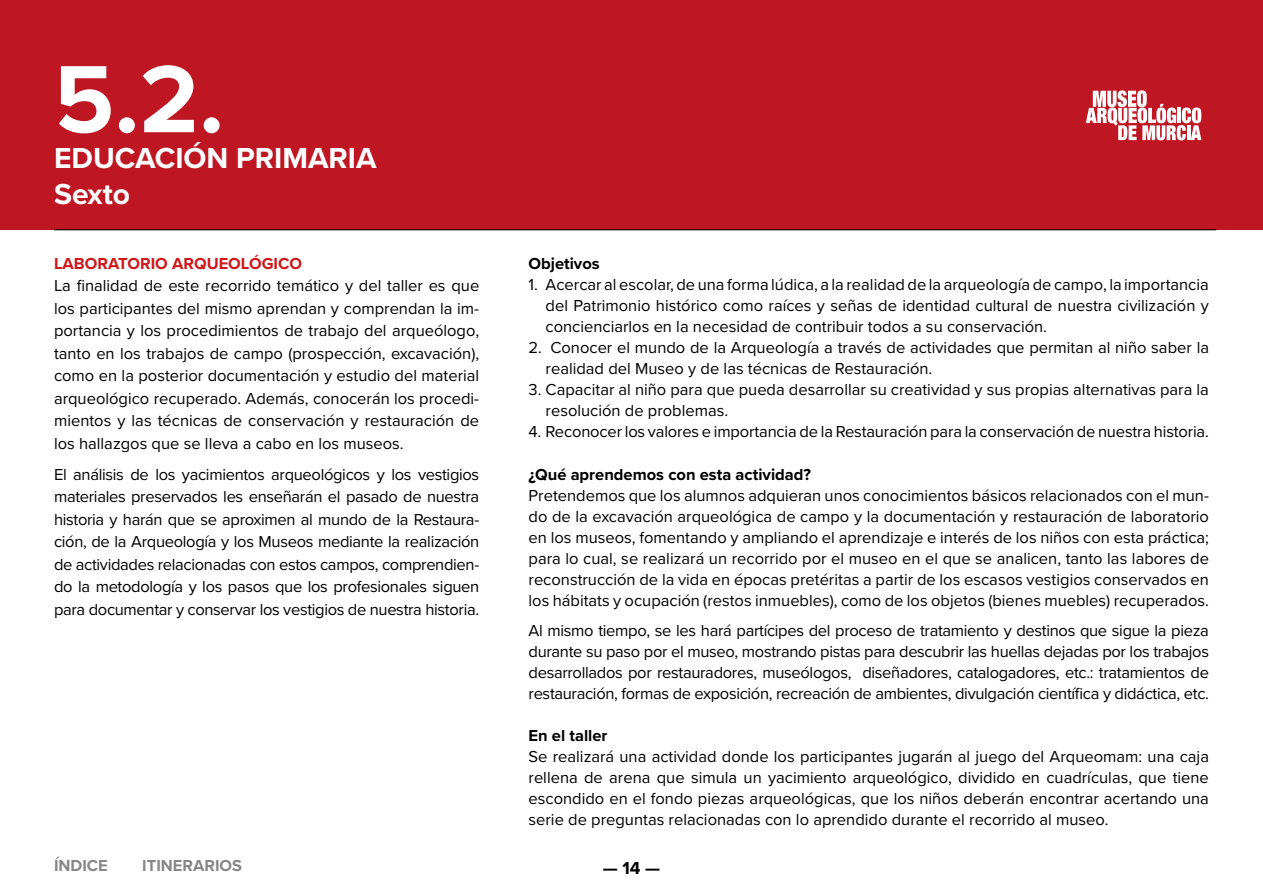
<style>
.page{position:relative;width:1263px;height:893px;background:#fff}
.page>*{position:absolute;margin:0;border:0;box-sizing:border-box;transform-origin:0 0}
.t1{font:700 99px "Proxima Nova";color:#fff}
.t2{font:700 30px/36px "Proxima Nova";color:#fff}
.t3{font:700 18px "Proxima Nova";color:#000}
.t4{font:16.5px/21px "Proxima Nova";color:#000;text-align:justify}
.t5{font:700 16.5px "Proxima Nova";color:#000}
.t6{font:700 16.5px "Proxima Nova";color:#cd171a}
.t7{font:700 16.5px "Proxima Nova";color:#878787}
</style>
<div class="page">
<div style="left:0;top:0;width:1263px;height:230px;background:#be1622"></div>
<svg style="left:1086px;top:90px;width:115px;height:50px"></svg>
<hr style="left:54px;top:230px;width:1162px;height:1px;background:#000">
<h1 class="t1" style="left:54px;top:25px;width:172px">5.2.</h1>
<h2 class="t2" style="left:54px;top:140px;width:324px">EDUCACIÓN PRIMARIA<br>Sexto</h2>
<p class="t6" style="left:54px;top:251px;width:250px">LABORATORIO ARQUEOLÓGICO</p>
<p class="t4" style="left:54px;top:274px;width:427px;line-height:22.5px">La finalidad de este recorrido temático y del taller es que los participantes del mismo aprendan y comprendan la im&shy;portancia y los procedimientos de trabajo del arqueólogo, tanto en los trabajos de campo (prospección, excavación), como en la posterior documentación y estudio del material arqueológico recuperado. Además, conocerán los procedi&shy;mientos y las técnicas de conservación y restauración de los hallazgos que se lleva a cabo en los museos.</p>
<p class="t4" style="left:54px;top:462px;width:427px;line-height:22.5px">El análisis de los yacimientos arqueológicos y los vestigios materiales preservados les enseñarán el pasado de nuestra historia y harán que se aproximen al mundo de la Restaura&shy;ción, de la Arqueología y los Museos mediante la realización de actividades relacionadas con estos campos, comprendien&shy;do la metodología y los pasos que los profesionales siguen para documentar y conservar los vestigios de nuestra historia.</p>
<p class="t7" style="left:54px;top:854px;width:55px">ÍNDICE</p>
<p class="t7" style="left:142px;top:854px;width:101px">ITINERARIOS</p>
<p class="t5" style="left:529px;top:251px;width:73px">Objetivos</p>
<p class="t4" style="left:546px;top:273px;width:665px;text-indent:-17px">1. Acercar al escolar, de una forma lúdica, a la realidad de la arqueología de campo, la importancia del Patrimonio histórico como raíces y señas de identidad cultural de nuestra civilización y concienciarlos en la necesidad de contribuir todos a su conservación.</p>
<p class="t4" style="left:546px;top:336px;width:665px;text-indent:-17px">2. Conocer el mundo de la Arqueología a través de actividades que permitan al niño saber la realidad del Museo y de las técnicas de Restauración.</p>
<p class="t4" style="left:546px;top:378px;width:665px;text-indent:-17px">3. Capacitar al niño para que pueda desarrollar su creatividad y sus propias alternativas para la resolución de problemas.</p>
<p class="t4" style="left:529px;top:420px;width:682px">4. Reconocer los valores e importancia de la Restauración para la conservación de nuestra historia.</p>
<p class="t5" style="left:529px;top:462px;width:284px">¿Qué aprendemos con esta actividad?</p>
<p class="t4" style="left:529px;top:484px;width:682px">Pretendemos que los alumnos adquieran unos conocimientos básicos relacionados con el mun&shy;do de la excavación arqueológica de campo y la documentación y restauración de laboratorio en los museos, fomentando y ampliando el aprendizaje e interés de los niños con esta práctica; para lo cual, se realizará un recorrido por el museo en el que se analicen, tanto las labores de reconstrucción de la vida en épocas pretéritas a partir de los escasos vestigios conservados en los hábitats y ocupación (restos inmuebles), como de los objetos (bienes muebles) recuperados.</p>
<p class="t4" style="left:529px;top:619px;width:682px">Al mismo tiempo, se les hará partícipes del proceso de tratamiento y destinos que sigue la pieza durante su paso por el museo, mostrando pistas para descubrir las huellas dejadas por los trabajos desarrollados por restauradores, museólogos, diseñadores, catalogadores, etc.: tratamientos de restauración, formas de exposición, recreación de ambientes, divulgación científica y didáctica, etc.</p>
<p class="t5" style="left:529px;top:723px;width:80px">En el taller</p>
<p class="t4" style="left:529px;top:745px;width:682px">Se realizará una actividad donde los participantes jugarán al juego del Arqueomam: una caja rellena de arena que simula un yacimiento arqueológico, dividido en cuadrículas, que tiene escondido en el fondo piezas arqueológicas, que los niños deberán encontrar acertando una serie de preguntas relacionadas con lo aprendido durante el recorrido al museo.</p>
<p class="t3" style="left:603px;top:855px;width:59px">— 14 —</p>
</div>
